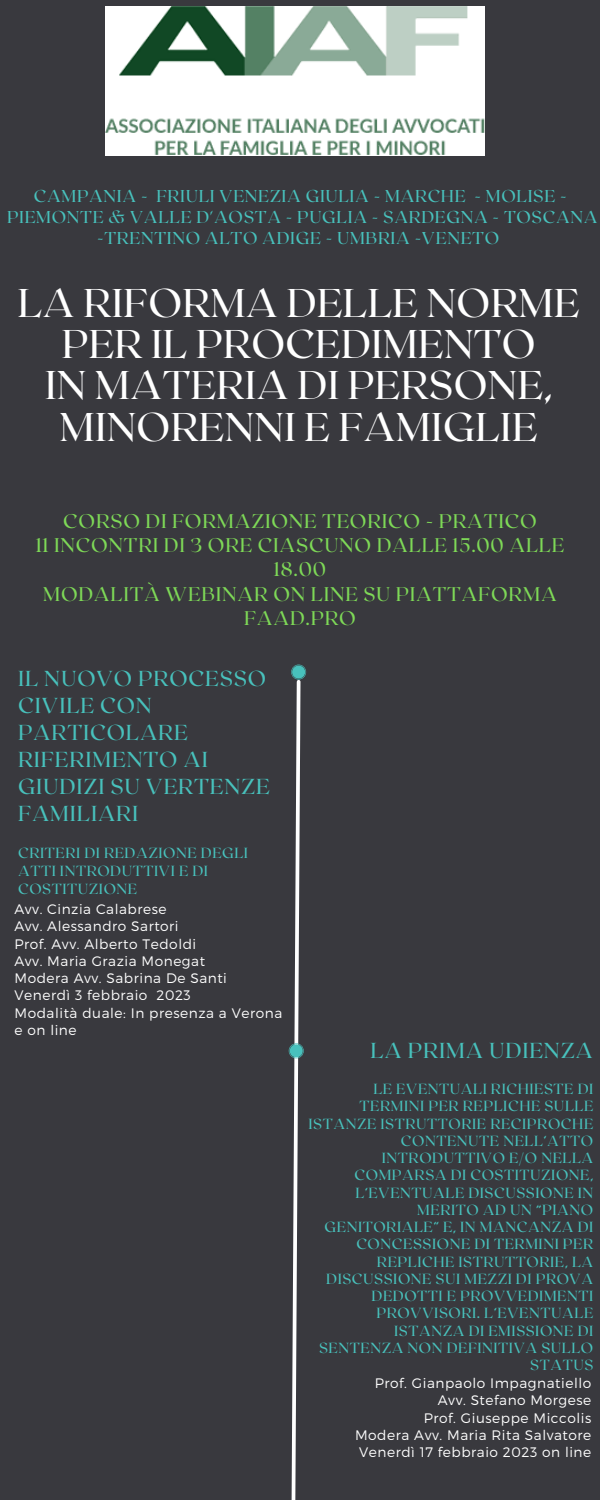
<style>
.page{position:relative;width:600px;height:1500px;background:#39393e}
.page>*{position:absolute;margin:0;border:0;box-sizing:border-box;transform-origin:0 0}
.t1{font:40px/41.2px "Roxborough CF";letter-spacing:.01em;color:#fff;text-align:center}
.t2{font:21.6px/27px "Roxborough CF";letter-spacing:.04em;color:#48c1bc}
.t3{font:19.7px/24.2px "Roxborough CF";letter-spacing:.04em;color:#7ed957;text-align:center}
.t4{font:17.1px/21px "Roxborough CF";letter-spacing:.04em;color:#48c1bc;text-align:center}
.t5{font:14.6px/17.2px "Roxborough CF";letter-spacing:.04em;color:#48c1bc}
.t6{font:300 13.8px/17.2px "Montserrat";letter-spacing:.04em;color:#fff;text-align:right}
</style>
<div class="page">
<svg style="left:289px;top:665px;width:17px;height:835px"></svg>
<div style="left:290px;top:1044px;width:13px;height:13px;background:#48c1bc;border-radius:50%"></div>
<img style="left:105px;top:6px;width:380px;height:149px">
<p class="t4" style="left:7px;top:185px;width:592px">CAMPANIA - FRIULI VENEZIA GIULIA - MARCHE - MOLISE -<br>PIEMONTE &amp; VALLE D'AOSTA - PUGLIA - SARDEGNA - TOSCANA -TRENTINO ALTO ADIGE - UMBRIA -VENETO</p>
<h1 class="t1" style="left:18px;top:280px;width:563px">LA RIFORMA DELLE NORME<br>PER IL PROCEDIMENTO<br>IN MATERIA DI PERSONE,<br>MINORENNI E FAMIGLIE</h1>
<h3 class="t3" style="left:36px;top:508px;width:530px">CORSO DI FORMAZIONE TEORICO - PRATICO<br>11 INCONTRI DI 3 ORE CIASCUNO DALLE 15.00 ALLE<br>18.00<br>MODALITÀ WEBINAR ON LINE SU PIATTAFORMA<br>FAAD.PRO</h3>
<h2 class="t2" style="left:18px;top:664px;width:253px">IL NUOVO PROCESSO<br>CIVILE CON<br>PARTICOLARE<br>RIFERIMENTO AI<br>GIUDIZI SU VERTENZE<br>FAMILIARI</h2>
<p class="t5" style="left:18px;top:843px;width:232px;line-height:18px">CRITERI DI REDAZIONE DEGLI<br>ATTI INTRODUTTIVI E DI<br>COSTITUZIONE</p>
<p class="t6" style="left:14px;top:900px;width:269px;text-align:left">Avv. Cinzia Calabrese<br>Avv. Alessandro Sartori<br>Prof. Avv. Alberto Tedoldi<br>Avv. Maria Grazia Monegat<br>Modera Avv. Sabrina De Santi<br>Venerdì 3 febbraio 2023<br>Modalità duale: In presenza a Verona e on line</p>
<h2 class="t2" style="left:370px;top:1036px;width:224px">LA PRIMA UDIENZA</h2>
<p class="t5" style="left:309px;top:1080px;width:286px;text-align:right">LE EVENTUALI RICHIESTE DI<br>TERMINI PER REPLICHE SULLE<br>ISTANZE ISTRUTTORIE RECIPROCHE<br>CONTENUTE NELL’ATTO<br>INTRODUTTIVO E/O NELLA<br>COMPARSA DI COSTITUZIONE,<br>L’EVENTUALE DISCUSSIONE IN<br>MERITO AD UN “PIANO<br>GENITORIALE” E, IN MANCANZA DI<br>CONCESSIONE DI TERMINI PER<br>REPLICHE ISTRUTTORIE, LA<br>DISCUSSIONE SUI MEZZI DI PROVA<br>DEDOTTI E PROVVEDIMENTI<br>PROVVISORI. L’EVENTUALE<br>ISTANZA DI EMISSIONE DI<br>SENTENZA NON DEFINITIVA SULLO<br>STATUS</p>
<p class="t6" style="left:355px;top:1374px;width:238px">Prof. Gianpaolo Impagnatiello<br>Avv. Stefano Morgese<br>Prof. Giuseppe Miccolis<br>Modera Avv. Maria Rita Salvatore<br>Venerdì 17 febbraio 2023 on line</p>
</div>
